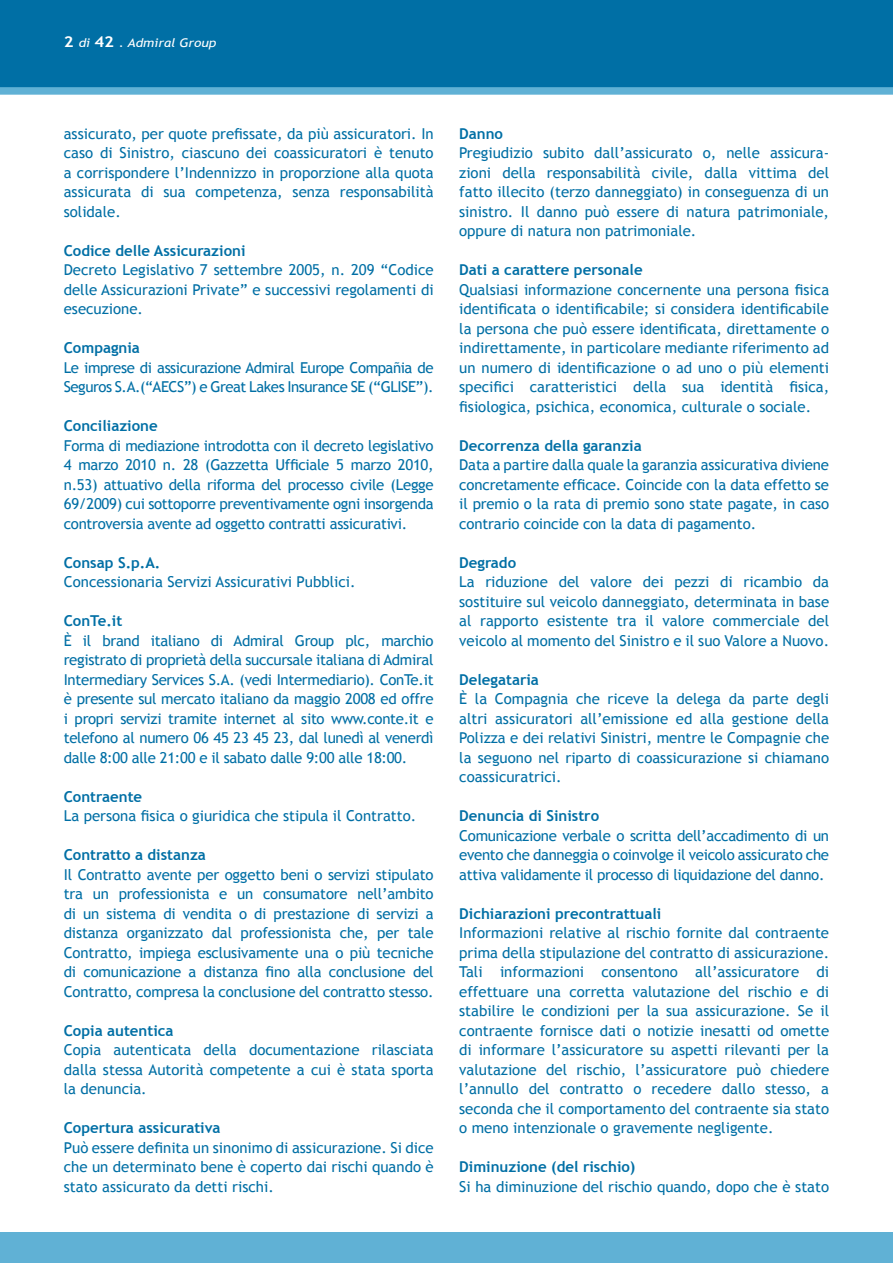
<style>
.page{position:relative;width:893px;height:1263px;background:#fff}
.page>*{position:absolute;margin:0;border:0;box-sizing:border-box;transform-origin:0 0}
.t1{font:15px/19.5px "Trebuchet MS";color:#006fa5;text-align:justify}
.t2{font:700 15px "Trebuchet MS";color:#006fa5}
.t3{font:15px/19.5px "Trebuchet MS";letter-spacing:-.03em;color:#006fa5}
.t4{font:italic 12px "Trebuchet MS";color:#fff;scale:1.12 1}
.s1{font-weight:700;font-style:normal;font-size:15px}
</style>
<div class="page">
<div style="left:0;top:1232px;width:893px;height:31px;background:#60b1d5"></div>
<div style="left:0;top:0;width:893px;height:91px;background:#006fa5"></div>
<div style="left:0;top:87px;width:893px;height:8px;background:#60b1d5"></div>
<p class="t4" style="left:64px;top:35px;width:138px"><span class="s1">2</span> di <span class="s1">42</span> . Admiral Group</p>
<p class="t1" style="left:64px;top:124px;width:371px">assicurato, per quote prefissate, da più assicuratori. In caso di Sinistro, ciascuno dei coassicuratori è tenuto a corrispondere l’Indennizzo in proporzione alla quota assicurata di sua competenza, senza responsabilità solidale.</p>
<p class="t2" style="left:64px;top:241px;width:183px">Codice delle Assicurazioni</p>
<p class="t1" style="left:64px;top:260px;width:371px">Decreto Legislativo 7 settembre 2005, n. 209 “Codice delle Assicurazioni Private” e successivi regolamenti di esecuzione.</p>
<p class="t2" style="left:64px;top:338px;width:78px">Compagnia</p>
<p class="t3" style="left:64px;top:358px;width:371px">Le imprese di assicurazione Admiral Europe Compañia de<br>Seguros S.A.(“AECS”) e Great Lakes Insurance SE (“GLISE”).</p>
<p class="t2" style="left:64px;top:416px;width:95px">Conciliazione</p>
<p class="t1" style="left:64px;top:436px;width:371px">Forma di mediazione introdotta con il decreto legislativo 4 marzo 2010 n. 28 (Gazzetta Ufficiale 5 marzo 2010, n.53) attuativo della riforma del processo civile (Legge 69/2009) cui sottoporre preventivamente ogni insorgenda controversia avente ad oggetto contratti assicurativi.</p>
<p class="t2" style="left:64px;top:553px;width:98px">Consap S.p.A.</p>
<p class="t1" style="left:64px;top:572px;width:293px">Concessionaria Servizi Assicurativi Pubblici.</p>
<p class="t2" style="left:64px;top:611px;width:60px">ConTe.it</p>
<p class="t1" style="left:64px;top:631px;width:371px">È il brand italiano di Admiral Group plc, marchio registrato di proprietà della succursale italiana di Admiral Intermediary Services S.A. (vedi Intermediario). ConTe.it è presente sul mercato italiano da maggio 2008 ed offre i propri servizi tramite internet al sito www.conte.it e telefono al numero 06 45 23 45 23, dal lunedì al venerdì dalle 8:00 alle 21:00 e il sabato dalle 9:00 alle 18:00.</p>
<p class="t2" style="left:64px;top:787px;width:80px">Contraente</p>
<p class="t1" style="left:64px;top:806px;width:354px">La persona fisica o giuridica che stipula il Contratto.</p>
<p class="t2" style="left:64px;top:845px;width:144px">Contratto a distanza</p>
<p class="t1" style="left:64px;top:865px;width:371px">Il Contratto avente per oggetto beni o servizi stipulato tra un professionista e un consumatore nell’ambito di un sistema di vendita o di prestazione di servizi a distanza organizzato dal professionista che, per tale Contratto, impiega esclusivamente una o più tecniche di comunicazione a distanza fino alla conclusione del Contratto, compresa la conclusione del contratto stesso.</p>
<p class="t2" style="left:64px;top:1021px;width:111px">Copia autentica</p>
<p class="t1" style="left:64px;top:1040px;width:371px">Copia autenticata della documentazione rilasciata dalla stessa Autorità competente a cui è stata sporta la denuncia.</p>
<p class="t2" style="left:64px;top:1118px;width:158px">Copertura assicurativa</p>
<p class="t1" style="left:64px;top:1138px;width:371px">Può essere definita un sinonimo di assicurazione. Si dice che un determinato bene è coperto dai rischi quando è stato assicurato da detti rischi.</p>
<p class="t2" style="left:459px;top:124px;width:45px">Danno</p>
<p class="t1" style="left:459px;top:143px;width:371px">Pregiudizio subito dall’assicurato o, nelle assicura&shy;zioni della responsabilità civile, dalla vittima del fatto illecito (terzo danneggiato) in conseguenza di un sinistro. Il danno può essere di natura patrimoniale, oppure di natura non patrimoniale.</p>
<p class="t2" style="left:459px;top:260px;width:185px">Dati a carattere personale</p>
<p class="t1" style="left:459px;top:280px;width:371px">Qualsiasi informazione concernente una persona fisica identificata o identificabile; si considera identificabile la persona che può essere identificata, direttamente o indirettamente, in particolare mediante riferimento ad un numero di identificazione o ad uno o più elementi specifici caratteristici della sua identità fisica, fisiologica, psichica, economica, culturale o sociale.</p>
<p class="t2" style="left:459px;top:436px;width:184px">Decorrenza della garanzia</p>
<p class="t1" style="left:459px;top:455px;width:371px">Data a partire dalla quale la garanzia assicurativa diviene concretamente efficace. Coincide con la data effetto se il premio o la rata di premio sono state pagate, in caso contrario coincide con la data di pagamento.</p>
<p class="t2" style="left:459px;top:553px;width:58px">Degrado</p>
<p class="t1" style="left:459px;top:572px;width:371px">La riduzione del valore dei pezzi di ricambio da sostituire sul veicolo danneggiato, determinata in base al rapporto esistente tra il valore commerciale del veicolo al momento del Sinistro e il suo Valore a Nuovo.</p>
<p class="t2" style="left:459px;top:670px;width:81px">Delegataria</p>
<p class="t1" style="left:459px;top:689px;width:371px">È la Compagnia che riceve la delega da parte degli altri assicuratori all’emissione ed alla gestione della Polizza e dei relativi Sinistri, mentre le Compagnie che la seguono nel riparto di coassicurazione si chiamano coassicuratrici.</p>
<p class="t2" style="left:459px;top:806px;width:141px">Denuncia di Sinistro</p>
<p class="t1" style="left:459px;top:826px;width:371px">Comunicazione verbale o scritta dell’accadimento di un evento che danneggia o coinvolge il veicolo assicurato che attiva validamente il processo di liquidazione del danno.</p>
<p class="t2" style="left:459px;top:904px;width:204px">Dichiarazioni precontrattuali</p>
<p class="t1" style="left:459px;top:923px;width:371px">Informazioni relative al rischio fornite dal contraente prima della stipulazione del contratto di assicurazione.<br>Tali informazioni consentono all’assicuratore di effettuare una corretta valutazione del rischio e di stabilire le condizioni per la sua assicurazione. Se il contraente fornisce dati o notizie inesatti od omette di informare l’assicuratore su aspetti rilevanti per la valutazione del rischio, l’assicuratore può chiedere l’annullo del contratto o recedere dallo stesso, a seconda che il comportamento del contraente sia stato o meno intenzionale o gravemente negligente.</p>
<p class="t2" style="left:459px;top:1157px;width:178px">Diminuzione (del rischio)</p>
<p class="t1" style="left:459px;top:1177px;width:371px">Si ha diminuzione del rischio quando, dopo che è stato</p>
</div>
